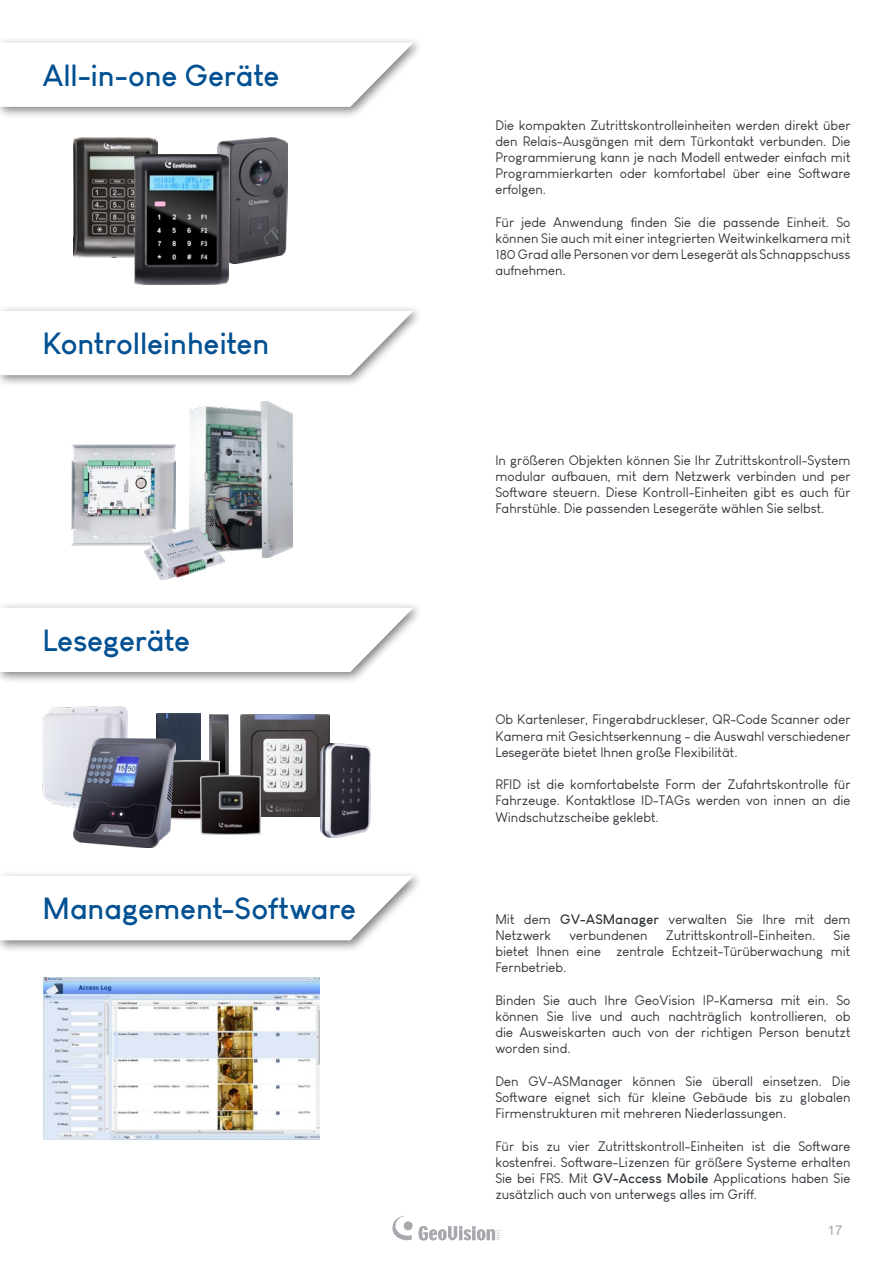
<style>
.page{position:relative;width:893px;height:1263px;background:#fff}
.page>*{position:absolute;margin:0;border:0;box-sizing:border-box;transform-origin:0 0}
.t1{font:700 30px "Louis George Cafe";letter-spacing:-.005em;color:#005092}
.t2{font:13.5px/16.2px "Louis George Cafe";color:#30353a;text-align:justify}
.t3{font:13.5px "Arial";color:#a8a9af}
.s1{font-weight:700}
</style>
<div class="page">
<svg style="left:392px;top:1216px;width:20px;height:25px"></svg>
<div style="left:404px;top:1221px;width:9px;height:9px;background:#a8a9af;border-radius:50%"></div>
<svg style="left:419px;top:1226px;width:82px;height:14px"></svg>
<img style="left:156px;top:713px;width:44px;height:48px">
<img style="left:210px;top:714px;width:19px;height:61px">
<div style="left:0;top:36px;width:424px;height:83px;background:#000;opacity:.5"></div>
<svg style="left:0;top:43px;width:413px;height:64px"></svg>
<div style="left:0;top:601px;width:424px;height:83px;background:#000;opacity:.5"></div>
<svg style="left:0;top:608px;width:413px;height:64px"></svg>
<div style="left:0;top:869px;width:424px;height:84px;background:#000;opacity:.5"></div>
<svg style="left:0;top:876px;width:413px;height:64px"></svg>
<img style="left:74px;top:138px;width:84px;height:119px">
<img style="left:217px;top:138px;width:71px;height:125px">
<img style="left:134px;top:154px;width:94px;height:130px">
<img style="left:43px;top:706px;width:85px;height:102px">
<img style="left:240px;top:714px;width:90px;height:102px">
<img style="left:320px;top:743px;width:51px;height:94px">
<img style="left:175px;top:761px;width:44px;height:59px">
<img style="left:200px;top:775px;width:60px;height:59px">
<img style="left:73px;top:739px;width:102px;height:108px">
<img style="left:43px;top:978px;width:276px;height:161px">
<div style="left:0;top:304px;width:424px;height:84px;background:#000;opacity:.5"></div>
<svg style="left:0;top:311px;width:413px;height:64px"></svg>
<img style="left:71px;top:444px;width:104px;height:102px">
<img style="left:189px;top:401px;width:104px;height:156px">
<img style="left:144px;top:528px;width:81px;height:52px">
<h1 class="t1" style="left:43px;top:56px;width:238px">All-in-one Geräte</h1>
<h1 class="t1" style="left:43px;top:324px;width:228px">Kontrolleinheiten</h1>
<h1 class="t1" style="left:43px;top:621px;width:149px">Lesegeräte</h1>
<h1 class="t1" style="left:43px;top:889px;width:315px">Management-Software</h1>
<p class="t2" style="left:495px;top:117px;width:357px">Die kompakten Zutrittskontrolleinheiten werden direkt über den Relais-Ausgängen mit dem Türkontakt verbunden. Die Programmierung kann je nach Modell entweder einfach mit Programmierkarten oder komfortabel über eine Software erfolgen.</p>
<p class="t2" style="left:495px;top:214px;width:357px">Für jede Anwendung finden Sie die passende Einheit. So können Sie auch mit einer integrierten Weitwinkelkamera mit 180 Grad alle Personen vor dem Lesegerät als Schnappschuss aufnehmen.</p>
<p class="t2" style="left:495px;top:452px;width:357px">In größeren Objekten können Sie Ihr Zutrittskontroll-System modular aufbauen, mit dem Netzwerk verbinden und per Software steuern. Diese Kontroll-Einheiten gibt es auch für Fahrstühle. Die passenden Lesegeräte wählen Sie selbst.</p>
<p class="t2" style="left:495px;top:711px;width:357px">Ob Kartenleser, Fingerabdruckleser, QR-Code Scanner oder Kamera mit Gesichtserkennung - die Auswahl verschiedener Lesegeräte bietet Ihnen große Flexibilität.</p>
<p class="t2" style="left:495px;top:776px;width:357px">RFID ist die komfortabelste Form der Zufahrtskontrolle für Fahrzeuge. Kontaktlose ID-TAGs werden von innen an die Windschutzscheibe geklebt.</p>
<p class="t2" style="left:495px;top:911px;width:357px">Mit dem <span class="s1">GV-ASManager</span> verwalten Sie Ihre mit dem<br>Netzwerk</p>
<p class="t2" style="left:495px;top:927px;width:357px;text-indent:338px">Sie bietet Ihnen eine zentrale Echtzeit-Türüberwachung mit Fernbetrieb.</p>
<p class="t2" style="left:495px;top:992px;width:357px">Binden Sie auch Ihre GeoVision IP-Kamersa mit ein. So können Sie live und auch nachträglich kontrollieren, ob die Ausweiskarten auch von der richtigen Person benutzt worden sind.</p>
<p class="t2" style="left:495px;top:1073px;width:357px">Den GV-ASManager können Sie überall einsetzen. Die Software eignet sich für kleine Gebäude bis zu globalen Firmenstrukturen mit mehreren Niederlassungen.</p>
<p class="t2" style="left:495px;top:1138px;width:357px">Für bis zu vier Zutrittskontroll-Einheiten ist die Software kostenfrei. Software-Lizenzen für größere Systeme erhalten Sie bei FRS. Mit <span class="s1">GV-Access Mobile</span> Applications haben Sie zusätzlich auch von unterwegs alles im Griff.</p>
<p class="t2" style="left:569px;top:927px;width:80px">verbundenen</p>
<p class="t2" style="left:666px;top:927px;width:151px">Zutrittskontroll-Einheiten.</p>
<p class="t3" style="left:827px;top:1220px;width:17px">17</p>
</div>
